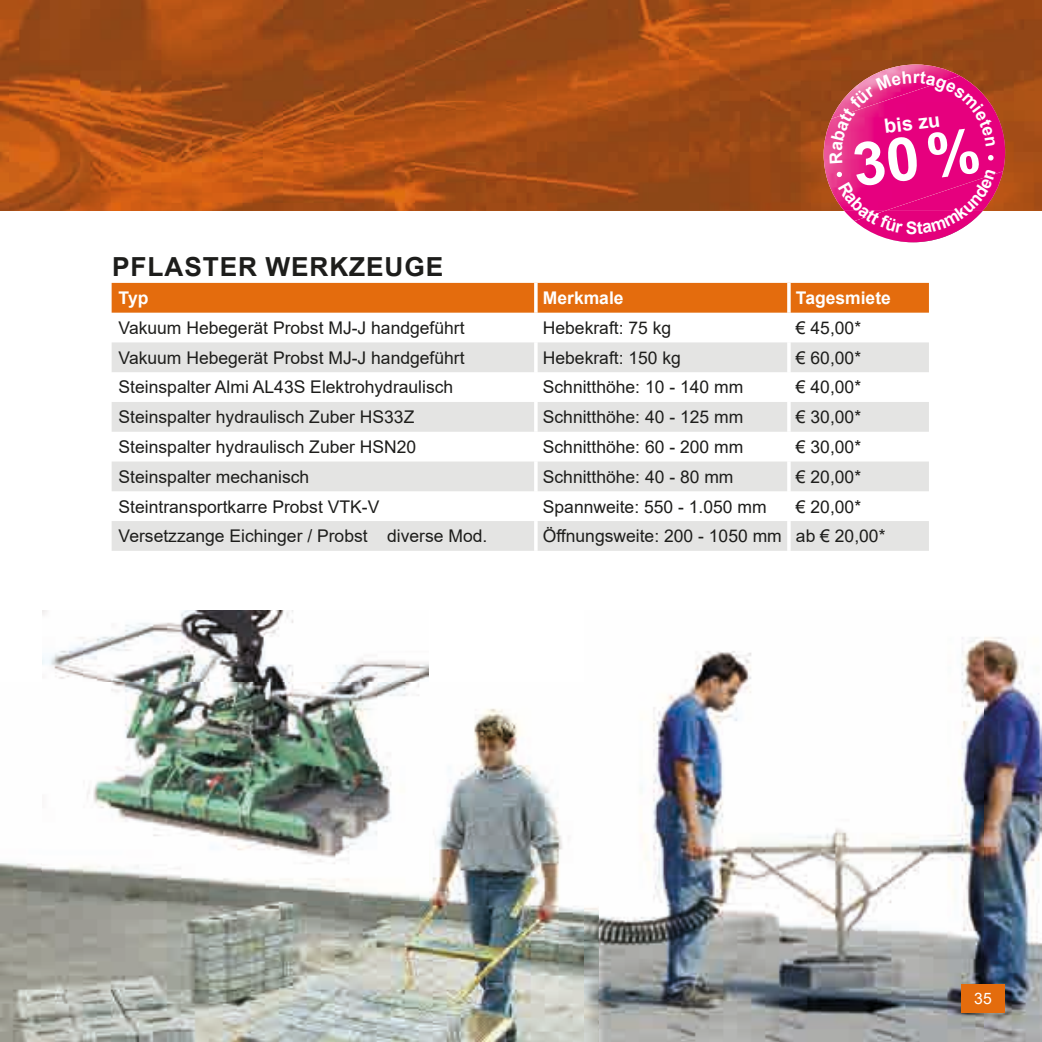
<style>
.page{position:relative;width:1042px;height:1042px;background:#fff}
.page>*{position:absolute;margin:0;border:0;box-sizing:border-box;transform-origin:0 0}
.t1{font:700 26.25px "Arial";letter-spacing:.035em;color:#1d1d1b}
.t2{font:700 19.78px "Arial";color:#fff}
.t3{font:17.5px "Arial";color:#1d1d1b}
.t4{font:700 17.5px "Arial";color:#fff}
.t5{font:15.75px "Arial";color:#fff}
</style>
<div class="page">
<img style="left:0;top:0;width:1042px;height:211px">
<img style="left:831px;top:64px;width:129px;height:7px">
<img style="left:875px;top:234px;width:77px;height:8px">
<img style="left:823px;top:76px;width:182px;height:135px">
<div style="left:112px;top:283px;width:817px;height:30px;background:#e46c0d"></div>
<svg style="left:112px;top:342px;width:817px;height:209px;fill:#e4e4e3"></svg>
<hr style="left:534px;top:283px;width:3px;height:30px;background:#fff">
<hr style="left:787px;top:283px;width:3px;height:30px;background:#fff">
<hr style="left:534px;top:342px;width:3px;height:30px;background:#fff">
<hr style="left:787px;top:342px;width:3px;height:30px;background:#fff">
<hr style="left:534px;top:372px;width:3px;height:30px;background:#fff">
<hr style="left:787px;top:372px;width:3px;height:30px;background:#fff">
<hr style="left:534px;top:402px;width:3px;height:30px;background:#fff">
<hr style="left:787px;top:402px;width:3px;height:30px;background:#fff">
<hr style="left:534px;top:432px;width:3px;height:29px;background:#fff">
<hr style="left:787px;top:432px;width:3px;height:29px;background:#fff">
<hr style="left:534px;top:461px;width:3px;height:30px;background:#fff">
<hr style="left:787px;top:461px;width:3px;height:30px;background:#fff">
<hr style="left:534px;top:491px;width:3px;height:30px;background:#fff">
<hr style="left:787px;top:491px;width:3px;height:30px;background:#fff">
<hr style="left:534px;top:521px;width:3px;height:30px;background:#fff">
<hr style="left:787px;top:521px;width:3px;height:30px;background:#fff">
<img style="left:42px;top:610px;width:386px;height:73px">
<img style="left:0;top:683px;width:584px;height:359px">
<img style="left:584px;top:637px;width:458px;height:405px">
<div style="left:961px;top:984px;width:44px;height:28px;background:#e46c0d"></div>
<svg style="left:829px;top:71px;width:167px;height:163px"></svg>
<p class="t2" style="left:883px;top:112px;width:57px;rotate:-7deg">bis zu</p>
<h1 class="t1" style="left:112px;top:248px;width:333px">PFLASTER WERKZEUGE</h1>
<p class="t4" style="left:119px;top:286px;width:31px">Typ</p>
<p class="t4" style="left:543px;top:286px;width:82px">Merkmale</p>
<p class="t4" style="left:796px;top:286px;width:96px">Tagesmiete</p>
<p class="t3" style="left:119px;top:316px;width:347px">Vakuum Hebegerät Probst MJ-J handgeführt</p>
<p class="t3" style="left:543px;top:316px;width:130px">Hebekraft: 75 kg</p>
<p class="t3" style="left:796px;top:316px;width:67px">€ 45,00*</p>
<p class="t3" style="left:119px;top:345px;width:347px">Vakuum Hebegerät Probst MJ-J handgeführt</p>
<p class="t3" style="left:543px;top:345px;width:140px">Hebekraft: 150 kg</p>
<p class="t3" style="left:796px;top:345px;width:67px">€ 60,00*</p>
<p class="t3" style="left:119px;top:375px;width:336px">Steinspalter Almi AL43S Elektrohydraulisch</p>
<p class="t3" style="left:543px;top:375px;width:202px">Schnitthöhe: 10 - 140 mm</p>
<p class="t3" style="left:796px;top:375px;width:67px">€ 40,00*</p>
<p class="t3" style="left:119px;top:405px;width:297px">Steinspalter hydraulisch Zuber HS33Z</p>
<p class="t3" style="left:543px;top:405px;width:202px">Schnitthöhe: 40 - 125 mm</p>
<p class="t3" style="left:796px;top:405px;width:67px">€ 30,00*</p>
<p class="t3" style="left:119px;top:435px;width:299px">Steinspalter hydraulisch Zuber HSN20</p>
<p class="t3" style="left:543px;top:435px;width:202px">Schnitthöhe: 60 - 200 mm</p>
<p class="t3" style="left:796px;top:435px;width:67px">€ 30,00*</p>
<p class="t3" style="left:119px;top:464px;width:192px">Steinspalter mechanisch</p>
<p class="t3" style="left:543px;top:464px;width:192px">Schnitthöhe: 40 - 80 mm</p>
<p class="t3" style="left:796px;top:464px;width:67px">€ 20,00*</p>
<p class="t3" style="left:119px;top:494px;width:262px">Steintransportkarre Probst VTK-V</p>
<p class="t3" style="left:543px;top:494px;width:225px">Spannweite: 550 - 1.050 mm</p>
<p class="t3" style="left:796px;top:494px;width:67px">€ 20,00*</p>
<p class="t3" style="left:119px;top:524px;width:370px">Versetzzange Eichinger / Probst diverse Mod.</p>
<p class="t3" style="left:543px;top:524px;width:344px">Öffnungsweite: 200 - 1050 mm ab € 20,00*</p>
<p class="t5" style="left:974px;top:988px;width:19px">35</p>
</div>
